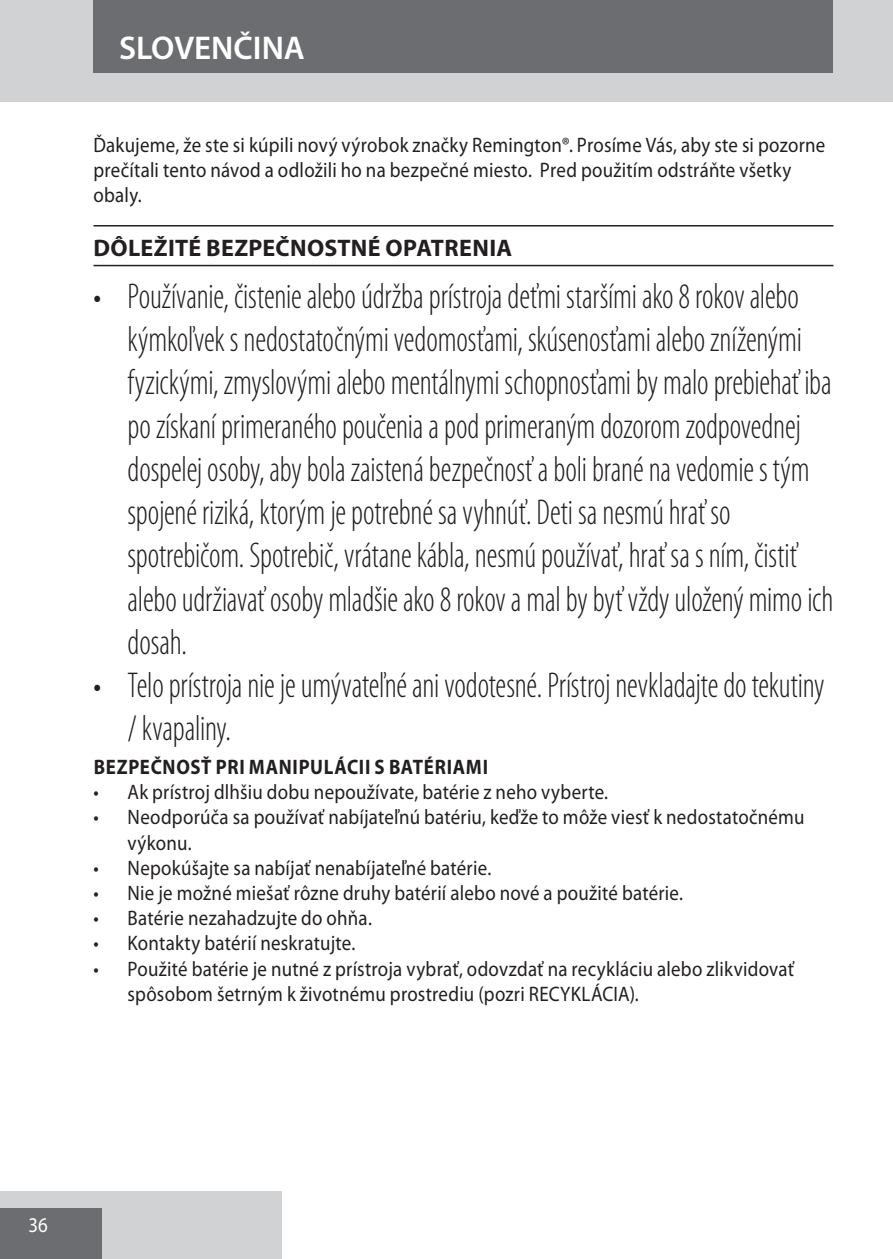
<style>
.page{position:relative;width:893px;height:1259px;background:#fff}
.page>*{position:absolute;margin:0;border:0;box-sizing:border-box;transform-origin:0 0}
.t1{font:300 condensed 36px/43.2px "Myriad Pro";letter-spacing:-.005em;color:#231f20;scale:.9 1}
.t2{font:600 33px "Myriad Pro";color:#fff}
.heading{font:700 24px "Myriad Pro";letter-spacing:.015em;color:#231f20}
.default{font:21px/25.2px "Myriad Pro";letter-spacing:.015em;color:#231f20;scale:.9 1}
.t3{font:700 21px "Myriad Pro";letter-spacing:.035em;color:#231f20;scale:.9 1}
.t4{font:21px "Myriad Pro";color:#fff;scale:.9 1}
</style>
<div class="page">
<div style="left:0;top:0;width:893px;height:102px;background:#d1d2d4"></div>
<div style="left:0;top:1191px;width:282px;height:68px;background:#d1d2d4"></div>
<div style="left:0;top:1208px;width:102px;height:51px;background:#6c6d70"></div>
<div style="left:94px;top:0;width:739px;height:73px;background:#6c6d70"></div>
<hr style="left:94px;top:225px;width:739px;height:1px;background:#231f20">
<hr style="left:94px;top:265px;width:739px;height:1px;background:#231f20">
<p class="t2" style="left:119px;top:29px;width:187px">SLOVENČINA</p>
<p class="default" style="left:94px;top:133px;width:815px">Ďakujeme, že ste si kúpili nový výrobok značky Remington®. Prosíme Vás, aby ste si pozorne prečítali tento návod a odložili ho na bezpečné miesto. Pred použitím odstráňte všetky obaly.</p>
<p class="heading" style="left:94px;top:235px;width:420px">DÔLEŽITÉ BEZPEČNOSTNÉ OPATRENIA</p>
<p class="t1" style="left:128px;top:275px;width:786px;text-indent:-34px">• Používanie, čistenie alebo údržba prístroja deťmi staršími ako 8 rokov alebo kýmkoľvek s nedostatočnými vedomosťami, skúsenosťami alebo zníženými fyzickými, zmyslovými alebo mentálnymi schopnosťami by malo prebiehať iba po získaní primeraného poučenia a pod primeraným dozorom zodpovednej dospelej osoby, aby bola zaistená bezpečnosť a boli brané na vedomie s tým spojené riziká, ktorým je potrebné sa vyhnúť. Deti sa nesmú hrať so spotrebičom. Spotrebič, vrátane kábla, nesmú používať, hrať sa s ním, čistiť alebo udržiavať osoby mladšie ako 8 rokov a mal by byť vždy uložený mimo ich dosah.</p>
<p class="t1" style="left:128px;top:664px;width:776px;text-indent:-34px">• Telo prístroja nie je umývateľné ani vodotesné. Prístroj nevkladajte do tekutiny / kvapaliny.</p>
<p class="t3" style="left:94px;top:755px;width:440px">BEZPEČNOSŤ PRI MANIPULÁCII S BATÉRIAMI</p>
<p class="default" style="left:94px;top:780px;width:573px">• Ak prístroj dlhšiu dobu nepoužívate, batérie z neho vyberte.</p>
<p class="default" style="left:128px;top:805px;width:754px;text-indent:-34px">• Neodporúča sa používať nabíjateľnú batériu, keďže to môže viesť k nedostatočnému výkonu.</p>
<p class="default" style="left:94px;top:855px;width:443px">• Nepokúšajte sa nabíjať nenabíjateľné batérie.</p>
<p class="default" style="left:94px;top:880px;width:657px">• Nie je možné miešať rôzne druhy batérií alebo nové a použité batérie.</p>
<p class="default" style="left:94px;top:906px;width:311px">• Batérie nezahadzujte do ohňa.</p>
<p class="default" style="left:94px;top:931px;width:292px">• Kontakty batérií neskratujte.</p>
<p class="default" style="left:128px;top:956px;width:742px;text-indent:-34px">• Použité batérie je nutné z prístroja vybrať, odovzdať na recykláciu alebo zlikvidovať spôsobom šetrným k životnému prostrediu (pozri RECYKLÁCIA).</p>
<p class="t4" style="left:29px;top:1213px;width:23px">36</p>
</div>
